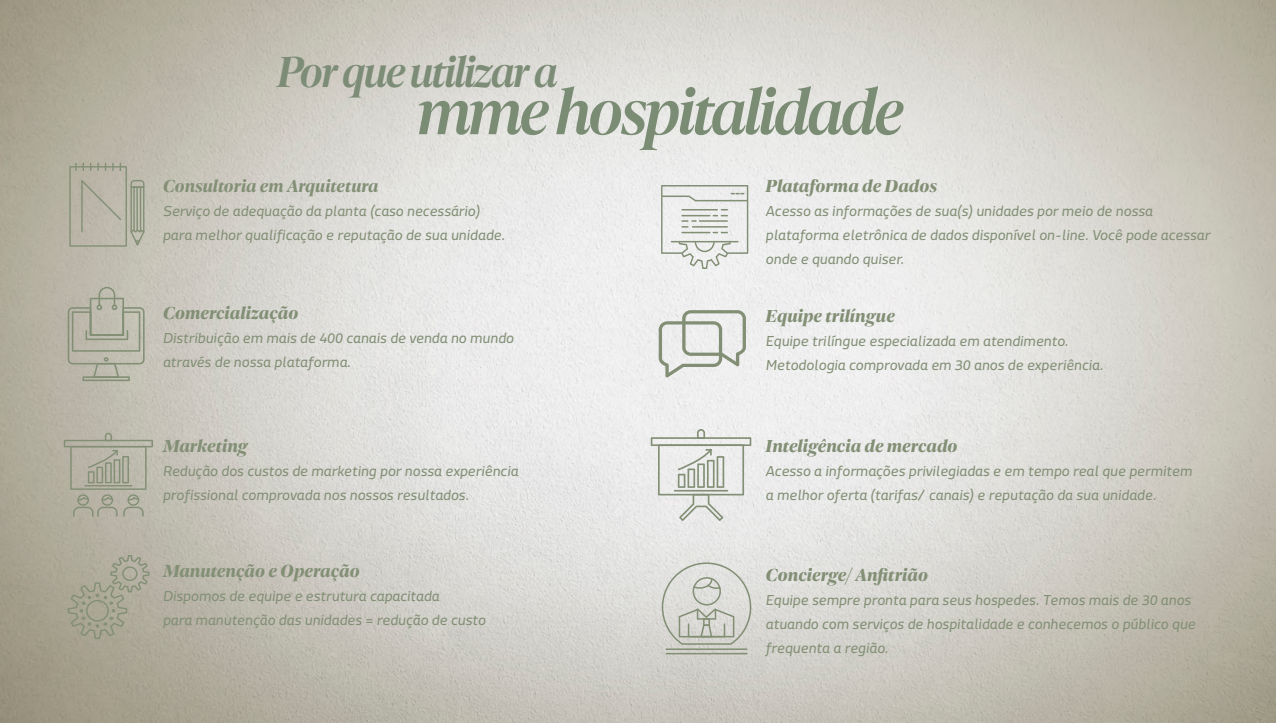
<style>
.page{position:relative;width:1276px;height:723px;background:#fff}
.page>*{position:absolute;margin:0;border:0;box-sizing:border-box;transform-origin:0 0}
.t1{font:italic 500 67.5px "Dejanire Headline";letter-spacing:-.05em;color:#7b8c74}
.t2{font:italic 500 45px "Dejanire Headline";letter-spacing:-.05em;color:#7c8c76}
.t3{font:italic 800 18px "Dejanire Headline";color:#828f75}
.t4{font:italic 700 18px "Dejanire Headline";color:#828f75}
.t5{font:italic 15px/24px "Macho Modular";color:#828f75}
</style>
<div class="page">
<img style="left:0;top:0;width:1276px;height:723px">
<svg style="left:659px;top:310px;width:87px;height:67px"></svg>
<svg style="left:662px;top:562px;width:89px;height:83px"></svg>
<hr style="left:665px;top:648px;width:82px;height:2px;background:#828f75">
<hr style="left:665px;top:653px;width:82px;height:1px;background:#828f75">
<svg style="left:651px;top:429px;width:100px;height:92px"></svg>
<svg style="left:68px;top:287px;width:77px;height:94px"></svg>
<svg style="left:64px;top:433px;width:89px;height:84px"></svg>
<svg style="left:661px;top:185px;width:87px;height:84px"></svg>
<svg style="left:68px;top:555px;width:82px;height:84px"></svg>
<svg style="left:69px;top:163px;width:76px;height:84px"></svg>
<h2 class="t2" style="left:276px;top:45px;width:283px">Por que utilizar a</h2>
<h1 class="t1" style="left:417px;top:72px;width:489px">mme hospitalidade</h1>
<p class="t4" style="left:163px;top:175px;width:217px">Consultoria em Arquitetura</p>
<p class="t5" style="left:163px;top:199px;width:343px">Serviço de adequação da planta (caso necessário) para melhor qualificação e reputação de sua unidade.</p>
<p class="t3" style="left:163px;top:302px;width:137px">Comercialização</p>
<p class="t5" style="left:163px;top:326px;width:352px">Distribuição em mais de 400 canais de venda no mundo através de nossa plataforma.</p>
<p class="t3" style="left:163px;top:434px;width:87px">Marketing</p>
<p class="t5" style="left:163px;top:458px;width:357px">Redução dos custos de marketing por nossa experiência profissional comprovada nos nossos resultados.</p>
<p class="t3" style="left:163px;top:560px;width:199px">Manutenção e Operação</p>
<p class="t5" style="left:163px;top:584px;width:324px">Dispomos de equipe e estrutura capacitada<br>para manutenção das unidades = redução de custo</p>
<p class="t3" style="left:765px;top:175px;width:173px">Plataforma de Dados</p>
<p class="t5" style="left:765px;top:199px;width:446px">Acesso as informações de sua(s) unidades por meio de nossa plataforma eletrônica de dados disponível on-line. Você pode acessar onde e quando quiser.</p>
<p class="t3" style="left:765px;top:305px;width:131px">Equipe trilíngue</p>
<p class="t5" style="left:765px;top:329px;width:339px">Equipe trilíngue especializada em atendimento.<br>Metodologia comprovada em 30 anos de experiência.</p>
<p class="t3" style="left:765px;top:434px;width:193px">Inteligência de mercado</p>
<p class="t5" style="left:765px;top:458px;width:428px">Acesso a informações privilegiadas e em tempo real que permitem a melhor oferta (tarifas/ canais) e reputação da sua unidade.</p>
<p class="t3" style="left:765px;top:564px;width:164px">Concierge/ Anfitrião</p>
<p class="t5" style="left:765px;top:588px;width:431px">Equipe sempre pronta para seus hospedes. Temos mais de 30 anos atuando com serviços de hospitalidade e conhecemos o público que frequenta a região.</p>
</div>
